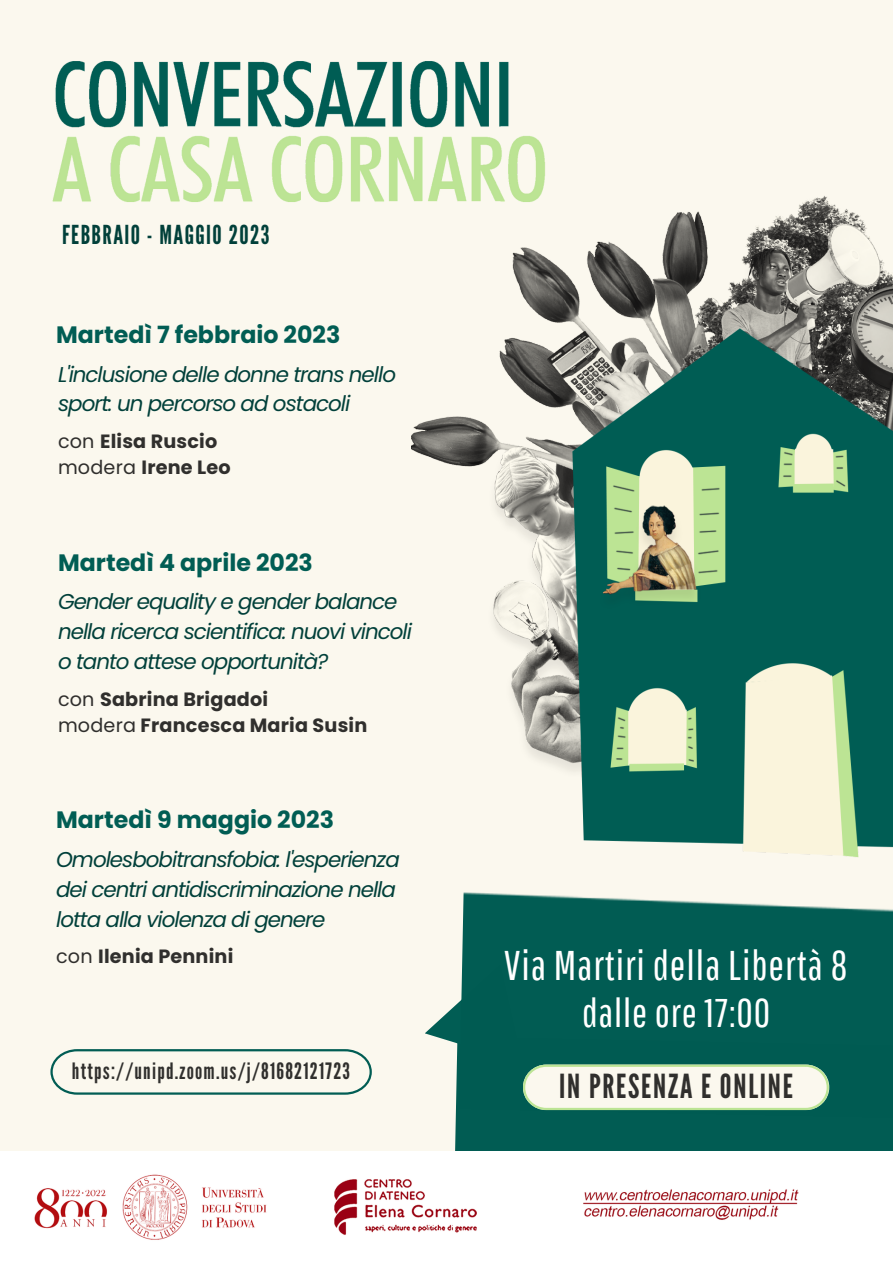
<style>
.page{position:relative;width:893px;height:1263px;background:#fbf8ee}
.page>*{position:absolute;margin:0;border:0;box-sizing:border-box;transform-origin:0 0}
.t1{font:41.55px "Pathway Gothic One";letter-spacing:.02em;color:#fff}
.t2{font:40.05px "Pathway Gothic One";letter-spacing:.02em;color:#fff}
.t3{font:33.08px "League Gothic";letter-spacing:.055em;color:#302f2d}
.t4{font:26.1px "League Gothic";letter-spacing:.055em;color:#01403a}
.t5{font:700 23.7px "Poppins";color:#015d54}
.t6{font:22.5px "League Gothic";letter-spacing:.055em;color:#302f2d}
.t7{font:italic 21.45px/29.8px "Poppins";letter-spacing:-.045em;color:#01403a}
.t8{font:700 19.2px/26.5px "Poppins";letter-spacing:.01em;color:#302f2d}
.s1{font-weight:400}
</style>
<div class="page">
<div style="left:455px;top:1110px;width:438px;height:41px;background:#015c53"></div>
<img style="left:0;top:1151px;width:893px;height:112px">
<div style="left:459px;top:902px;width:434px;height:216px;background:#015c53"></div>
<svg style="left:425px;top:964px;width:404px;height:146px"></svg>
<svg style="left:50px;top:1049px;width:322px;height:46px"></svg>
<img style="left:52px;top:61px;width:493px;height:141px">
<img style="left:411px;top:180px;width:482px;height:722px">
<p class="t4" style="left:62px;top:220px;width:209px">FEBBRAIO - MAGGIO 2023</p>
<p class="t5" style="left:56px;top:318px;width:286px">Martedì 7 febbraio 2023</p>
<p class="t7" style="left:58px;top:359px;width:340px">L'inclusione delle donne trans nello sport: un percorso ad ostacoli</p>
<p class="t8" style="left:58px;top:428px;width:174px"><span class="s1">con</span> Elisa Ruscio <span class="s1">modera</span> Irene Leo</p>
<p class="t5" style="left:58px;top:546px;width:256px">Martedì 4 aprile 2023</p>
<p class="t7" style="left:58px;top:587px;width:355px">Gender equality e gender balance nella ricerca scientifica: nuovi vincoli o tanto attese opportunità?</p>
<p class="t8" style="left:58px;top:686px;width:311px"><span class="s1">con</span> Sabrina Brigadoi<br><span class="s1">modera</span> Francesca Maria Susin</p>
<p class="t5" style="left:56px;top:803px;width:279px">Martedì 9 maggio 2023</p>
<p class="t7" style="left:56px;top:845px;width:345px">Omolesbobitransfobia: l'esperienza dei centri antidiscriminazione nella lotta alla violenza di genere</p>
<p class="t8" style="left:56px;top:943px;width:179px"><span class="s1">con</span> Ilenia Pennini</p>
<p class="t6" style="left:72px;top:1058px;width:280px">https://unipd.zoom.us/j/81682121723</p>
<h1 class="t1" style="left:504px;top:940px;width:345px">Via Martiri della Libertà 8</h1>
<h2 class="t2" style="left:582px;top:989px;width:190px">dalle ore 17:00</h2>
<h3 class="t3" style="left:559px;top:1067px;width:235px">IN PRESENZA E ONLINE</h3>
</div>
